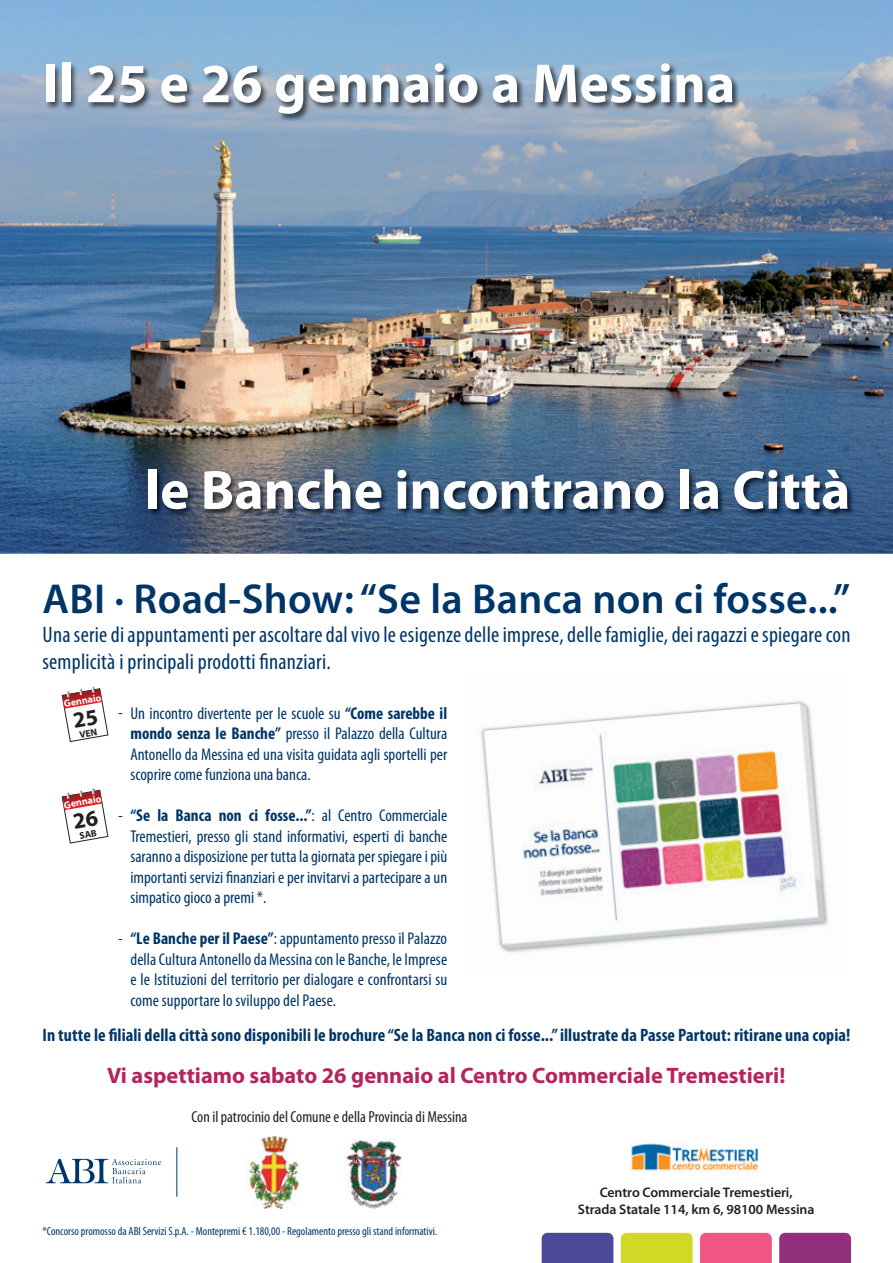
<style>
.page{position:relative;width:893px;height:1263px;background:#fff}
.page>*{position:absolute;margin:0;border:0;box-sizing:border-box;transform-origin:0 0}
.t1{font:700 55.5px "Myriad Pro";color:#fff}
.t2{font:600 42px "Myriad Pro";letter-spacing:.005em;color:#003667}
.t3{font:condensed 22.5px/27px "Myriad Pro";letter-spacing:.01em;color:#003667}
.t4{font:700 22.35px "Myriad Pro";color:#b4255c}
.t5{font:700 condensed 18px "Myriad Pro";letter-spacing:.005em;color:#003667}
.t6{font:condensed 17.1px/20.5px "Myriad Pro";color:#003667;text-align:justify}
.t7{font:condensed 16.05px "Myriad Pro";color:#231f20}
.t8{font:600 13.8px/16.6px "Myriad Pro";letter-spacing:-.005em;color:#231f20;text-align:center}
.t9{font:condensed 11.7px "Myriad Pro";color:#003667}
.t10{font:700 10.2px "Myriad Pro";color:#fff}
.s1{font-weight:700}
</style>
<div class="page">
<div style="left:779px;top:1233px;width:72px;height:30px;background:#93307e"></div>
<div style="left:700px;top:1233px;width:72px;height:30px;background:#f05685"></div>
<div style="left:621px;top:1233px;width:72px;height:30px;background:#d1d825"></div>
<div style="left:542px;top:1233px;width:71px;height:30px;background:#4b4a99"></div>
<svg style="left:46px;top:1159px;width:115px;height:24px"></svg>
<hr style="left:176px;top:1147px;width:1px;height:50px;background:#003667">
<img style="left:247px;top:1137px;width:52px;height:72px">
<img style="left:346px;top:1138px;width:56px;height:71px">
<img style="left:630px;top:1140px;width:129px;height:34px">
<img style="left:0;top:0;width:893px;height:554px">
<img style="left:481px;top:700px;width:348px;height:253px">
<img style="left:147px;top:468px;width:708px;height:49px">
<img style="left:44px;top:61px;width:696px;height:61px">
<svg style="left:62px;top:687px;width:46px;height:55px"></svg>
<svg style="left:62px;top:788px;width:46px;height:55px"></svg>
<h1 class="t1" style="left:43px;top:47px;width:694px">Il 25 e 26 gennaio a Messina</h1>
<h1 class="t1" style="left:145px;top:454px;width:707px">le Banche incontrano la Città</h1>
<h2 class="t2" style="left:43px;top:572px;width:809px">ABI · Road-Show: “Se la Banca non ci fosse...”</h2>
<h3 class="t3" style="left:43px;top:621px;width:809px">Una serie di appuntamenti per ascoltare dal vivo le esigenze delle imprese, delle famiglie, dei ragazzi e spiegare con semplicità i principali prodotti nanziari.</h3>
<p class="t10" style="left:63px;top:697px;width:39px;rotate:-10deg">Gennaio</p>
<p class="t10" style="left:63px;top:799px;width:39px;rotate:-10deg">Gennaio</p>
<p class="t6" style="left:130px;top:703px;width:318px;text-indent:-12px">- Un incontro divertente per le scuole su <span class="s1">“Come sarebbe il mondo senza le Banche”</span> presso il Palazzo della Cultura Antonello da Messina ed una visita guidata agli sportelli per scoprire come funziona una banca.</p>
<p class="t6" style="left:130px;top:805px;width:318px;text-indent:-12px">- <span class="s1">“Se la Banca non ci fosse...”</span>: al Centro Commerciale Tremestieri, presso gli stand informativi, esperti di banche saranno a disposizione per tutta la giornata per spiegare i più importanti servizi nanziari e per invitarvi a partecipare a un simpatico gioco a premi *.</p>
<p class="t6" style="left:130px;top:928px;width:318px;text-indent:-12px">- <span class="s1">“Le Banche per il Paese”</span>: appuntamento presso il Palazzo della Cultura Antonello da Messina con le Banche, le Imprese e le Istituzioni del territorio per dialogare e confrontarsi su come supportare lo sviluppo del Paese.</p>
<p class="t5" style="left:43px;top:1024px;width:809px">In tutte le liali della città sono disponibili le brochure “Se la Banca non ci fosse...” illustrate da Passe Partout: ritirane una copia!</p>
<h3 class="t4" style="left:107px;top:1061px;width:680px">Vi aspettiamo sabato 26 gennaio al Centro Commerciale Tremestieri!</h3>
<p class="t7" style="left:192px;top:1107px;width:277px">Con il patrocinio del Comune e della Provincia di Messina</p>
<p class="t9" style="left:43px;top:1224px;width:396px">*Concorso promosso da ABI Servizi S.p.A. - Montepremi € 1.180,00 - Regolamento presso gli stand informativi.</p>
<p class="t8" style="left:578px;top:1183px;width:238px">Centro Commerciale Tremestieri,<br>Strada Statale 114, km 6, 98100 Messina</p>
</div>
